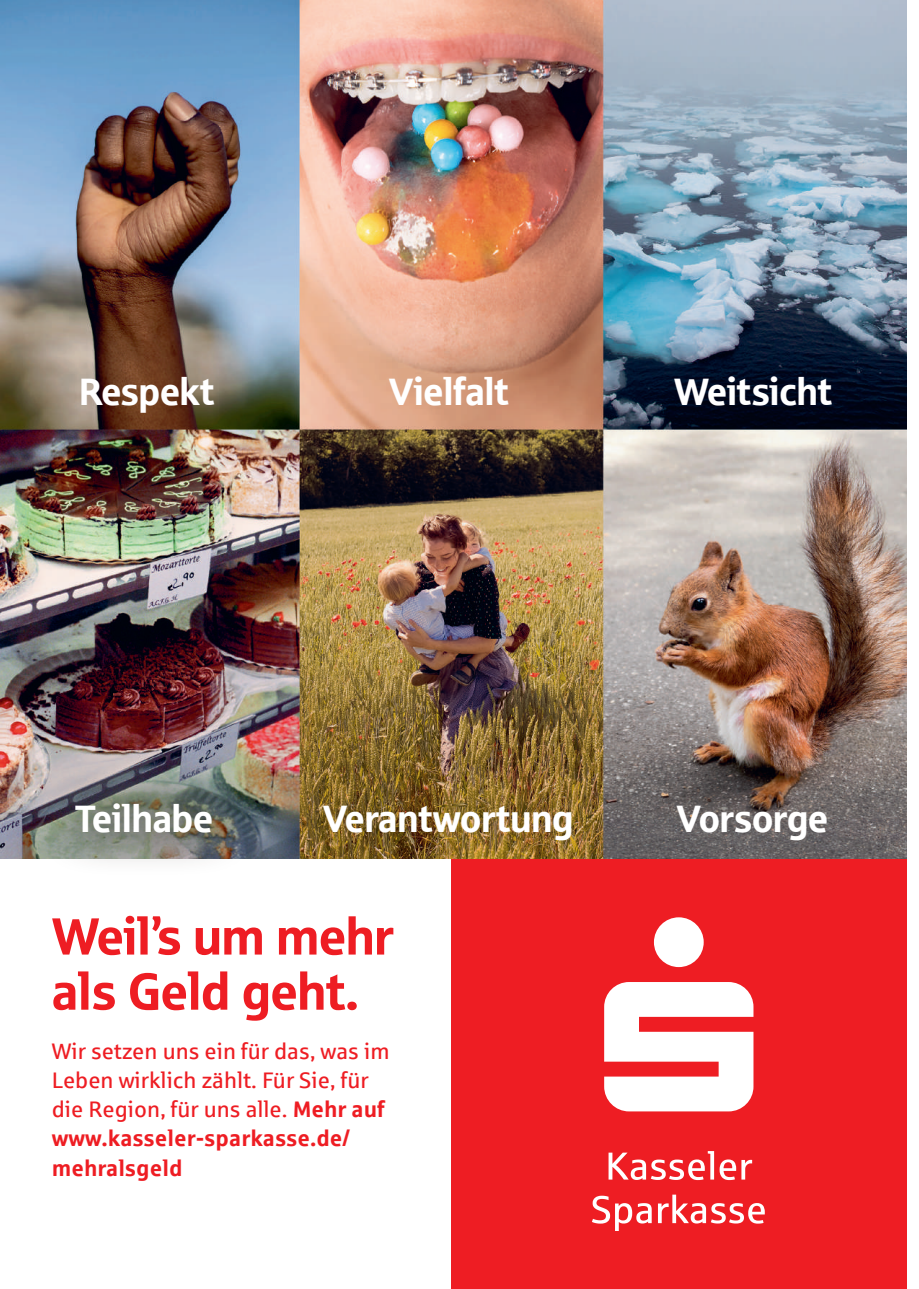
<style>
.page{position:relative;width:919px;height:1289px;background:#fff}
.page>*{position:absolute;margin:0;border:0;box-sizing:border-box;transform-origin:0 0}
.t1{font:52.05px/55.1px "Sparkasse Head";color:#ee1d23}
.t2{font:38.25px "Sparkasse Head";color:#fff}
.t3{font:22.5px/29.1px "Sparkasse Rg";color:#ee1d23}
.s1{font-weight:700}
</style>
<div class="page">
<img style="left:0;top:0;width:906px;height:858px">
<div style="left:450px;top:859px;width:456px;height:429px;background:#ee1d23"></div>
<div style="left:654px;top:917px;width:49px;height:50px;background:#fff;border-radius:50%"></div>
<svg style="left:604px;top:982px;width:149px;height:129px"></svg>
<svg style="left:608px;top:1151px;width:144px;height:28px"></svg>
<svg style="left:592px;top:1195px;width:59px;height:35px"></svg>
<svg style="left:658px;top:1194px;width:106px;height:29px"></svg>
<div style="left:32px;top:759px;width:224px;height:119px;background:#342a20;opacity:.5"></div>
<h2 class="t2" style="left:79px;top:367px;width:137px">Respekt</h2>
<h2 class="t2" style="left:389px;top:367px;width:121px">Vielfalt</h2>
<h2 class="t2" style="left:674px;top:367px;width:159px">Weitsicht</h2>
<h2 class="t2" style="left:75px;top:794px;width:139px">Teilhabe</h2>
<h2 class="t2" style="left:323px;top:794px;width:252px">Verantwortung</h2>
<h1 class="t1" style="left:52px;top:906px;width:343px">Weil’s um mehr als Geld geht.</h1>
<p class="t3" style="left:52px;top:1036px;width:339px">Wir setzen uns ein für das, was im<br>Leben wirklich zählt. Für Sie, für die Region, für uns alle. <span class="s1">Mehr auf www.kasseler-sparkasse.de/ mehralsgeld</span></p>
<h2 class="t2" style="left:676px;top:794px;width:153px">Vorsorge</h2>
</div>
